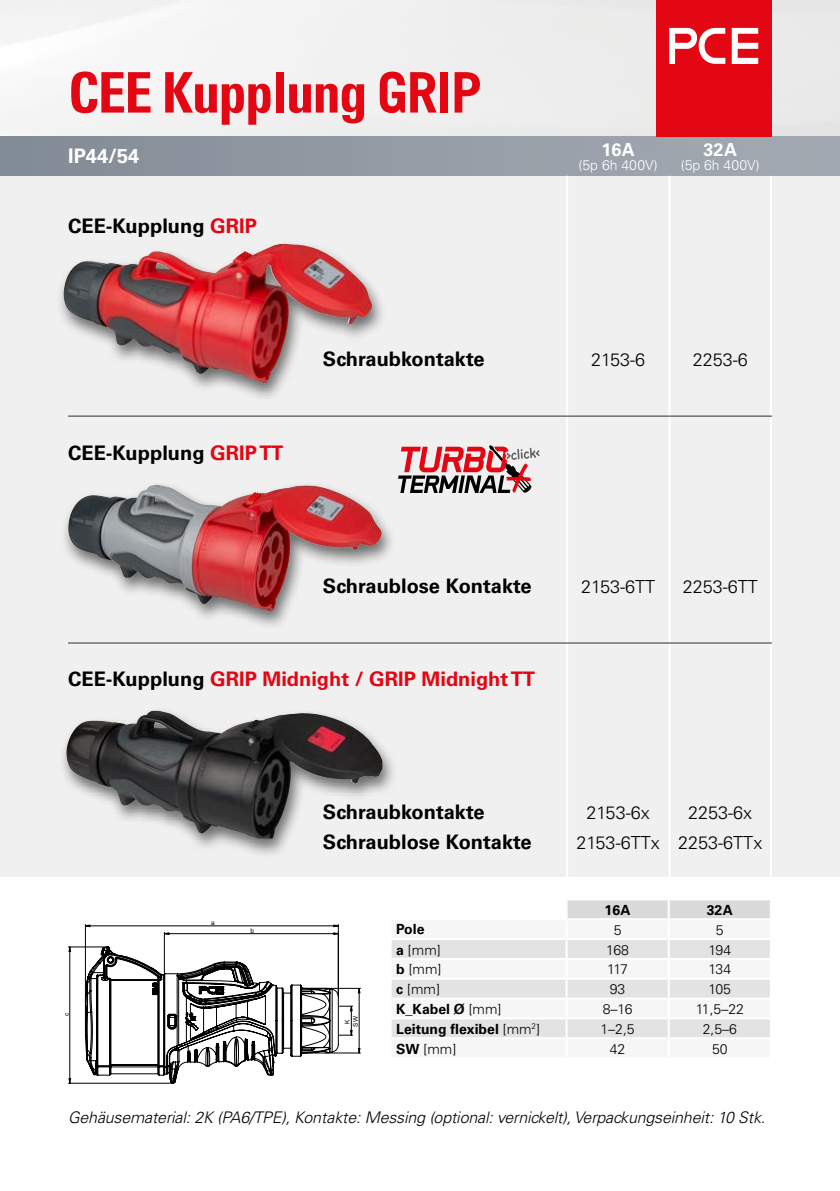
<style>
.page{position:relative;width:840px;height:1191px;background:#fff}
.page>*{position:absolute;margin:0;border:0;box-sizing:border-box;transform-origin:0 0}
.t1{font:700 condensed 56px "Univers";letter-spacing:-.025em;color:#e30613}
.t2{font:700 20px "Univers";color:#000}
.t3{font:700 20px "Univers";color:#e30613}
.t4{font:700 20px "Univers";color:#fff}
.t5{font:300 18px "Univers";color:#000}
.t6{font:700 18px "Univers";letter-spacing:.015em;color:#fff}
.t7{font:italic 300 16px "Univers";letter-spacing:-.01em;color:#000}
.t8{font:300 14px "Univers";color:#000}
.t9{font:700 14px "Univers";color:#000}
.t10{font:300 14px "Univers";color:#fff}
.t11{font:6.4px/8.2px "Arial";color:#000;text-align:center}
.s1{font-family:"Trade Gothic LT Std";font-stretch:normal}
.s2{color:#e30613}
.s3{color:#000}
.s4{font-weight:700}
.s5{font-weight:300}
</style>
<div class="page">
<div style="left:0;top:176px;width:839px;height:700px;background:#f0f0f0"></div>
<div style="left:0;top:0;width:839px;height:135px;background:#f1f1f1"></div>
<div style="left:55px;top:239px;width:332px;height:162px;background:#000;opacity:.55"></div>
<img style="left:64px;top:244px;width:308px;height:139px">
<div style="left:60px;top:480px;width:336px;height:150px;background:#000;opacity:.55"></div>
<img style="left:68px;top:484px;width:313px;height:128px">
<div style="left:58px;top:706px;width:340px;height:152px;background:#000;opacity:.55"></div>
<img style="left:66px;top:710px;width:316px;height:128px">
<hr style="left:85px;top:924px;width:1px;height:109px;background:#000">
<hr style="left:338px;top:924px;width:1px;height:71px;background:#000">
<hr style="left:164px;top:932px;width:1px;height:41px;background:#000">
<hr style="left:68px;top:946px;width:37px;height:1px;background:#000">
<hr style="left:68px;top:1082px;width:102px;height:1px;background:#000">
<svg style="left:85px;top:924px;width:253px;height:10px"></svg>
<svg style="left:69px;top:946px;width:291px;height:137px"></svg>
<svg style="left:398px;top:445px;width:141px;height:48px"></svg>
<div style="left:0;top:136px;width:839px;height:40px;background:linear-gradient(to right,#838c96,#a4abb3)"></div>
<hr style="left:668px;top:176px;width:2px;height:710px;background:#fff">
<hr style="left:566px;top:176px;width:2px;height:710px;background:#fff">
<hr style="left:769px;top:176px;width:2px;height:710px;background:#fff">
<hr style="left:68px;top:415px;width:703px;height:2px;background:#706f6f">
<hr style="left:68px;top:642px;width:703px;height:2px;background:#706f6f">
<div style="left:655px;top:0;width:116px;height:136px;background:#e30613"></div>
<svg style="left:669px;top:28px;width:88px;height:36px"></svg>
<svg style="left:391px;top:900px;width:379px;height:137px"></svg>
<h1 class="t1" style="left:68px;top:58px;width:415px">CEE Kupplung <span class="s1">GRIP</span></h1>
<p class="t4" style="left:68px;top:144px;width:73px">IP44/54</p>
<p class="t2" style="left:68px;top:215px;width:190px">CEE-Kupplung <span class="s2">GRIP</span></p>
<p class="t6" style="left:601px;top:139px;width:35px">16A</p>
<p class="t6" style="left:703px;top:139px;width:35px">32A</p>
<p class="t10" style="left:578px;top:157px;width:80px">(5p 6h 400V)</p>
<p class="t10" style="left:680px;top:157px;width:80px">(5p 6h 400V)</p>
<p class="t2" style="left:68px;top:441px;width:217px">CEE-Kupplung <span class="s2">GRIP TT</span></p>
<p class="t2" style="left:323px;top:347px;width:163px">Schraubkontakte</p>
<p class="t5" style="left:590px;top:348px;width:56px">2153-6</p>
<p class="t5" style="left:692px;top:348px;width:57px">2253-6</p>
<p class="t2" style="left:323px;top:574px;width:210px">Schraublose Kontakte</p>
<p class="t5" style="left:580px;top:575px;width:76px">2153-6TT</p>
<p class="t5" style="left:682px;top:575px;width:77px">2253-6TT</p>
<p class="t3" style="left:68px;top:667px;width:468px"><span class="s3">CEE-Kupplung</span> GRIP Midnight / GRIP Midnight TT</p>
<p class="t2" style="left:323px;top:800px;width:163px">Schraubkontakte</p>
<p class="t5" style="left:586px;top:801px;width:65px">2153-6x</p>
<p class="t5" style="left:687px;top:801px;width:66px">2253-6x</p>
<p class="t2" style="left:323px;top:830px;width:210px">Schraublose Kontakte</p>
<p class="t5" style="left:576px;top:831px;width:187px">2153-6TTx 2253-6TTx</p>
<p class="t11" style="left:62px;top:1015px;width:5px;rotate:-90deg">c</p>
<p class="t11" style="left:211px;top:918px;width:5px">a</p>
<p class="t11" style="left:250px;top:926px;width:5px">b</p>
<p class="t11" style="left:343px;top:1026px;width:12px;rotate:-90deg">K<br>SW</p>
<p class="t9" style="left:604px;top:901px;width:28px">16A</p>
<p class="t9" style="left:706px;top:901px;width:28px">32A</p>
<p class="t9" style="left:396px;top:921px;width:30px">Pole</p>
<p class="t8" style="left:613px;top:921px;width:9px">5</p>
<p class="t8" style="left:715px;top:921px;width:9px">5</p>
<p class="t8" style="left:396px;top:941px;width:46px"><span class="s4">a</span> [mm]</p>
<p class="t8" style="left:606px;top:941px;width:24px">168</p>
<p class="t8" style="left:708px;top:941px;width:24px">194</p>
<p class="t8" style="left:396px;top:961px;width:47px"><span class="s4">b</span> [mm]</p>
<p class="t8" style="left:607px;top:961px;width:22px">117</p>
<p class="t8" style="left:708px;top:961px;width:24px">134</p>
<p class="t8" style="left:396px;top:980px;width:45px"><span class="s4">c</span> [mm]</p>
<p class="t8" style="left:609px;top:980px;width:17px">93</p>
<p class="t8" style="left:708px;top:980px;width:24px">105</p>
<p class="t9" style="left:396px;top:1001px;width:107px">K_Kabel Ø <span class="s5">[mm]</span></p>
<p class="t8" style="left:602px;top:1000px;width:31px">8–16</p>
<p class="t8" style="left:695px;top:1000px;width:50px">11,5–22</p>
<p class="t9" style="left:396px;top:1020px;width:145px">Leitung flexibel <span class="s5">[mm</span><sup>2</sup><span class="s5">]</span></p>
<p class="t8" style="left:600px;top:1020px;width:36px">1–2,5</p>
<p class="t8" style="left:702px;top:1020px;width:36px">2,5–6</p>
<p class="t8" style="left:396px;top:1040px;width:61px"><span class="s4">SW</span> [mm]</p>
<p class="t8" style="left:609px;top:1040px;width:17px">42</p>
<p class="t8" style="left:711px;top:1040px;width:17px">50</p>
<p class="t7" style="left:68px;top:1107px;width:698px">Gehäusematerial: 2K (PA6/TPE), Kontakte: Messing (optional: vernickelt), Verpackungseinheit: 10 Stk.</p>
</div>
